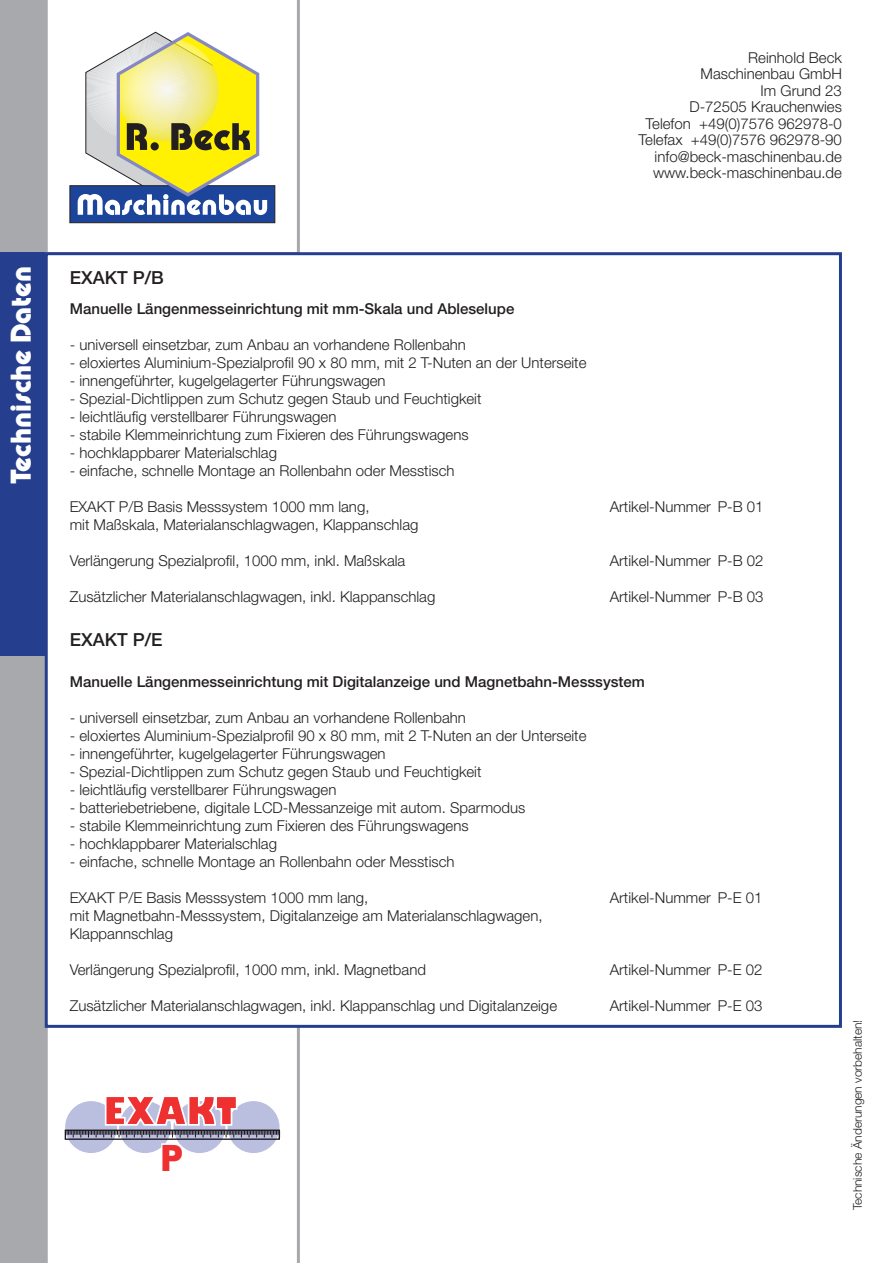
<style>
.page{position:relative;width:893px;height:1263px;background:#fff}
.page>*{position:absolute;margin:0;border:0;box-sizing:border-box;transform-origin:0 0}
.t1{font:700 38.85px "Gill Sans";color:#ee3030;scale:.86 1}
.t2{font:30px "Pump Demi Bold Plain";color:#fff}
.t3{font:500 18px "Helvetica Neue";color:#231f20}
.t4{font:300 15px/16.5px "Helvetica Neue";color:#231f20;text-align:right}
.t5{font:500 15px "Helvetica Neue";color:#231f20}
.t6{font:300 12px "Helvetica Neue";color:#231f20}
</style>
<div class="page">
<svg style="left:45px;top:1028px;width:255px;height:235px"></svg>
<svg style="left:45px;top:0;width:255px;height:252px"></svg>
<div style="left:0;top:0;width:45px;height:1263px;background:#a8a9ad"></div>
<div style="left:0;top:252px;width:45px;height:403px;background:#253f8e"></div>
<svg style="left:67px;top:1094px;width:213px;height:80px"></svg>
<div style="left:70px;top:186px;width:205px;height:37px;background:#1d449b;border:1px solid #231f20"></div>
<svg style="left:78px;top:32px;width:189px;height:183px"></svg>
<div style="left:45px;top:252px;width:797px;height:776px;background:#fff;border:3px solid #253f8e"></div>
<h2 class="t2" style="left:3px;top:484px;width:220px;rotate:-90deg">Technische Daten</h2>
<p class="t4" style="left:639px;top:49px;width:205px">Reinhold Beck<br>Maschinenbau GmbH<br>Im Grund 23<br>D-72505 Krauchenwies<br>Telefon +49(0)7576 962978-0<br>Telefax +49(0)7576 962978-90 info@beck-maschinenbau.de www.beck-maschinenbau.de</p>
<p class="t3" style="left:70px;top:267px;width:96px">EXAKT P/B</p>
<p class="t5" style="left:70px;top:299px;width:446px">Manuelle Längenmesseinrichtung mit mm-Skala und Ableselupe</p>
<p class="t4" style="left:70px;top:336px;width:398px">- universell einsetzbar, zum Anbau an vorhandene Rollenbahn</p>
<p class="t4" style="left:70px;top:354px;width:518px">- eloxiertes Aluminium-Spezialprofil 90 x 80 mm, mit 2 T-Nuten an der Unterseite</p>
<p class="t4" style="left:70px;top:372px;width:317px">- innengeführter, kugelgelagerter Führungswagen</p>
<p class="t4" style="left:70px;top:390px;width:413px">- Spezial-Dichtlippen zum Schutz gegen Staub und Feuchtigkeit</p>
<p class="t4" style="left:70px;top:408px;width:268px">- leichtläufig verstellbarer Führungswagen</p>
<p class="t4" style="left:70px;top:426px;width:400px">- stabile Klemmeinrichtung zum Fixieren des Führungswagens</p>
<p class="t4" style="left:70px;top:444px;width:209px">- hochklappbarer Materialschlag</p>
<p class="t4" style="left:70px;top:462px;width:386px">- einfache, schnelle Montage an Rollenbahn oder Messtisch</p>
<p class="t4" style="left:70px;top:498px;width:301px">EXAKT P/B Basis Messsystem 1000 mm lang,</p>
<p class="t4" style="left:610px;top:498px;width:155px">Artikel-Nummer P-B 01</p>
<p class="t4" style="left:70px;top:516px;width:350px">mit Maßskala, Materialanschlagwagen, Klappanschlag</p>
<p class="t4" style="left:70px;top:552px;width:337px">Verlängerung Spezialprofil, 1000 mm, inkl. Maßskala</p>
<p class="t4" style="left:610px;top:552px;width:155px">Artikel-Nummer P-B 02</p>
<p class="t4" style="left:70px;top:588px;width:367px">Zusätzlicher Materialanschlagwagen, inkl. Klappanschlag</p>
<p class="t4" style="left:610px;top:588px;width:155px">Artikel-Nummer P-B 03</p>
<p class="t3" style="left:70px;top:628px;width:94px">EXAKT P/E</p>
<p class="t5" style="left:70px;top:672px;width:577px">Manuelle Längenmesseinrichtung mit Digitalanzeige und Magnetbahn-Messsystem</p>
<p class="t4" style="left:70px;top:709px;width:398px">- universell einsetzbar, zum Anbau an vorhandene Rollenbahn</p>
<p class="t4" style="left:70px;top:727px;width:518px">- eloxiertes Aluminium-Spezialprofil 90 x 80 mm, mit 2 T-Nuten an der Unterseite</p>
<p class="t4" style="left:70px;top:745px;width:317px">- innengeführter, kugelgelagerter Führungswagen</p>
<p class="t4" style="left:70px;top:763px;width:413px">- Spezial-Dichtlippen zum Schutz gegen Staub und Feuchtigkeit</p>
<p class="t4" style="left:70px;top:781px;width:268px">- leichtläufig verstellbarer Führungswagen</p>
<p class="t4" style="left:70px;top:799px;width:457px">- batteriebetriebene, digitale LCD-Messanzeige mit autom. Sparmodus</p>
<p class="t4" style="left:70px;top:817px;width:400px">- stabile Klemmeinrichtung zum Fixieren des Führungswagens</p>
<p class="t4" style="left:70px;top:835px;width:209px">- hochklappbarer Materialschlag</p>
<p class="t4" style="left:70px;top:853px;width:386px">- einfache, schnelle Montage an Rollenbahn oder Messtisch</p>
<p class="t4" style="left:70px;top:889px;width:300px">EXAKT P/E Basis Messsystem 1000 mm lang,</p>
<p class="t4" style="left:610px;top:889px;width:154px">Artikel-Nummer P-E 01</p>
<p class="t4" style="left:70px;top:906px;width:474px;line-height:18px;text-align:left">mit Magnetbahn-Messsystem, Digitalanzeige am Materialanschlagwagen,<br>Klappannschlag</p>
<p class="t4" style="left:70px;top:961px;width:358px">Verlängerung Spezialprofil, 1000 mm, inkl. Magnetband</p>
<p class="t4" style="left:610px;top:961px;width:154px">Artikel-Nummer P-E 02</p>
<p class="t4" style="left:70px;top:997px;width:489px">Zusätzlicher Materialanschlagwagen, inkl. Klappanschlag und Digitalanzeige</p>
<p class="t4" style="left:610px;top:997px;width:154px">Artikel-Nummer P-E 03</p>
<h1 class="t1" style="left:160px;top:1135px;width:29px">P</h1>
<p class="t6" style="left:850px;top:1210px;width:192px;rotate:-90deg">Technische Änderungen vorbehalten!</p>
</div>
